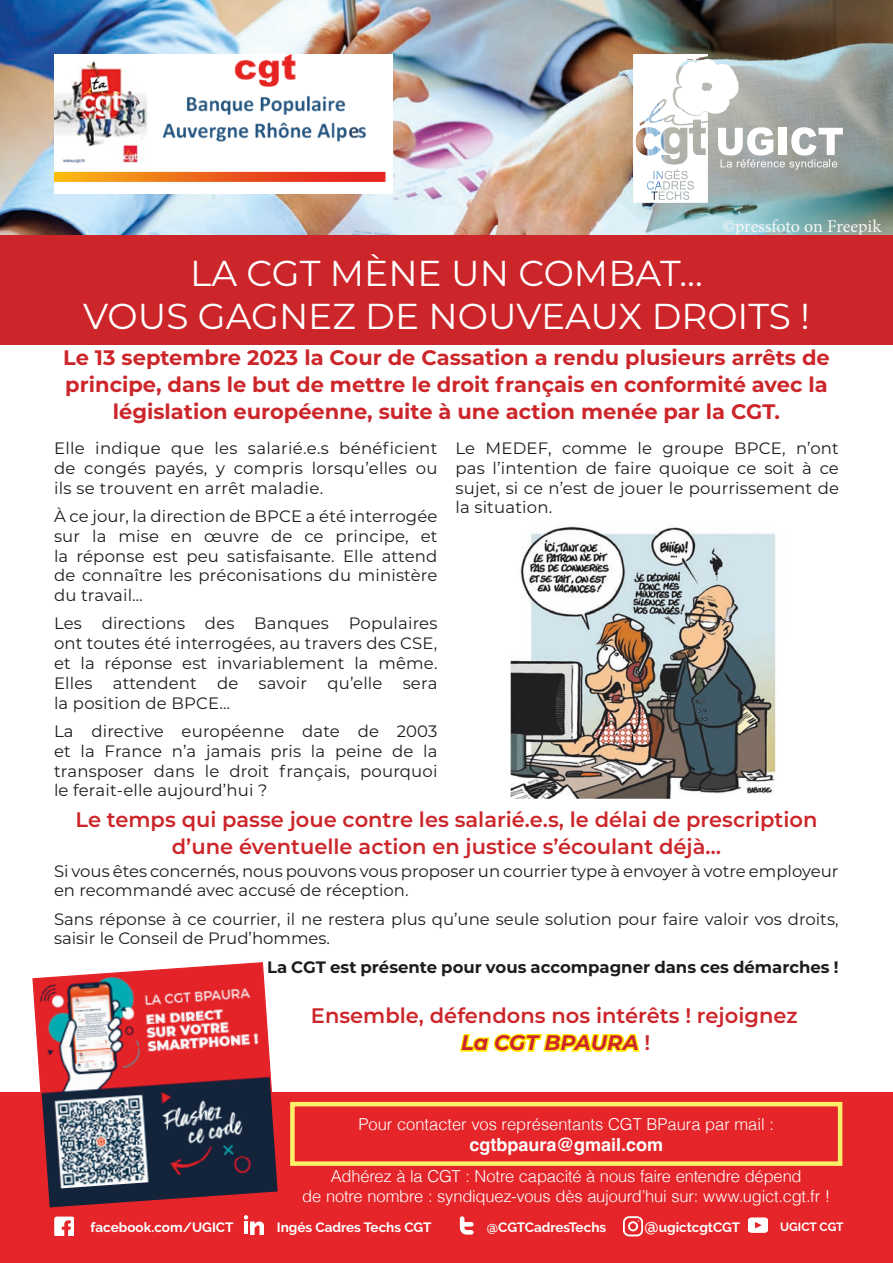
<style>
.page{position:relative;width:893px;height:1263px;background:#fff}
.page>*{position:absolute;margin:0;border:0;box-sizing:border-box;transform-origin:0 0}
.t1{font:36px "Montserrat";color:#fff}
.Chapô{font:700 21px/27px "Montserrat";color:#cd262a;text-align:center}
.Chapô-2{font:600 21px/27px "Montserrat";color:#cd262a;text-align:center}
.t2{font:18px "Minion Pro";letter-spacing:-.01em;color:#f5f5f5}
.t3{font:700 18px "Helvetica";color:#fff}
.texte_courant{font:16.5px/19.8px "Montserrat";color:#1d1d1b;text-align:justify}
.t4{font:300 16.5px/19.8px "Helvetica";letter-spacing:-.005em;color:#fff;text-align:center}
.texte_courant-2{font:700 16.5px "Montserrat";color:#1d1d1b}
.t5{font:700 13.5px "Raleway";color:#fff}
.t6{font:700 12px "Raleway";letter-spacing:-.005em;color:#fff}
.s1{font-weight:700;font-style:italic;color:#ffed00}
.s2{font-size:16.8px}
</style>
<div class="page">
<img style="left:0;top:0;width:893px;height:235px">
<svg style="left:609px;top:54px;width:234px;height:149px"></svg>
<div style="left:0;top:235px;width:893px;height:109px;background:#cd262a"></div>
<img style="left:510px;top:526px;width:266px;height:272px">
<div style="left:0;top:1093px;width:893px;height:170px;background:#e52529"></div>
<svg style="left:460px;top:1216px;width:14px;height:18px"></svg>
<svg style="left:55px;top:1216px;width:19px;height:20px"></svg>
<svg style="left:623px;top:1216px;width:20px;height:20px"></svg>
<svg style="left:748px;top:1217px;width:20px;height:16px"></svg>
<svg style="left:32px;top:962px;width:248px;height:246px"></svg>
<svg style="left:244px;top:1215px;width:19px;height:19px"></svg>
<div style="left:290px;top:1102px;width:552px;height:64px;border:4px solid #fff06a"></div>
<div style="left:55px;top:54px;width:338px;height:139px;background:#fff"></div>
<img style="left:55px;top:54px;width:331px;height:128px">
<p class="t2" style="left:722px;top:215px;width:160px">©pressfoto on Freepik</p>
<p class="t1" style="left:190px;top:248px;width:514px">LA CGT MÈNE UN COMBAT…</p>
<p class="t1" style="left:83px;top:291px;width:728px">VOUS GAGNEZ DE NOUVEAUX DROITS !</p>
<p class="Chapô" style="left:63px;top:343px;width:768px">Le 13 septembre 2023 la Cour de Cassation a rendu plusieurs arrêts de principe, dans le but de mettre le droit français en conformité avec la législation européenne, suite à une action menée par la CGT.</p>
<p class="texte_courant" style="left:54px;top:438px;width:385px">Elle indique que les salarié.e.s bénéficient de congés payés, y compris lorsqu’elles ou ils se trouvent en arrêt maladie.</p>
<p class="texte_courant" style="left:54px;top:505px;width:385px">À ce jour, la direction de BPCE a été interrogée sur la mise en œuvre de ce principe, et la réponse est peu satisfaisante. Elle attend de connaître les préconisations du ministère du travail…</p>
<p class="texte_courant" style="left:54px;top:613px;width:385px">Les directions des Banques Populaires ont toutes été interrogées, au travers des CSE, et la réponse est invariablement la même.<br>Elles attendent de savoir qu’elle sera la position de BPCE…</p>
<p class="texte_courant" style="left:54px;top:721px;width:385px">La directive européenne date de 2003 et la France n’a jamais pris la peine de la transposer dans le droit français, pourquoi le ferait-elle aujourd’hui ?</p>
<p class="texte_courant" style="left:455px;top:438px;width:385px">Le MEDEF, comme le groupe BPCE, n’ont pas l’intention de faire quoique ce soit à ce sujet, si ce n’est de jouer le pourrissement de la situation.</p>
<p class="Chapô-2" style="left:76px;top:805px;width:743px">Le temps qui passe joue contre les salarié.e.s, le délai de prescription d’une éventuelle action en justice s’écoulant déjà…</p>
<p class="texte_courant" style="left:54px;top:860px;width:786px">Si vous êtes concernés, nous pouvons vous proposer un courrier type à envoyer à votre employeur en recommandé avec accusé de réception.</p>
<p class="texte_courant" style="left:54px;top:908px;width:786px">Sans réponse à ce courrier, il ne restera plus qu’une seule solution pour faire valoir vos droits, saisir le Conseil de Prud’hommes.</p>
<p class="texte_courant-2" style="left:267px;top:955px;width:573px">La CGT est présente pour vous accompagner dans ces démarches !</p>
<p class="Chapô-2" style="left:311px;top:1001px;width:488px">Ensemble, défendons nos intérêts ! rejoignez<br><span class="s1">La CGT BPAURA</span> !</p>
<p class="t4" style="left:359px;top:1113px;width:417px">Pour contacter vos représentants CGT BPaura par mail :</p>
<p class="t3" style="left:469px;top:1134px;width:195px">cgtbpaura@gmail.com</p>
<p class="t4" style="left:302px;top:1165px;width:529px">Adhérez à la CGT : Notre capacité à nous faire entendre dépend<br>de notre nombre : syndiquez-vous dès aujourd’hui sur: www.ugict.cgt.fr !</p>
<p class="t5" style="left:91px;top:1219px;width:144px">facebook.com/UGICT</p>
<p class="t5" style="left:277px;top:1220px;width:156px">Ingés Cadres Techs CGT</p>
<p class="t5" style="left:487px;top:1219px;width:121px">@CGTCadresTechs</p>
<p class="t5" style="left:645px;top:1220px;width:97px"><span class="s2">@</span>ugictcgtCGT</p>
<p class="t6" style="left:780px;top:1220px;width:65px">UGICT CGT</p>
</div>
